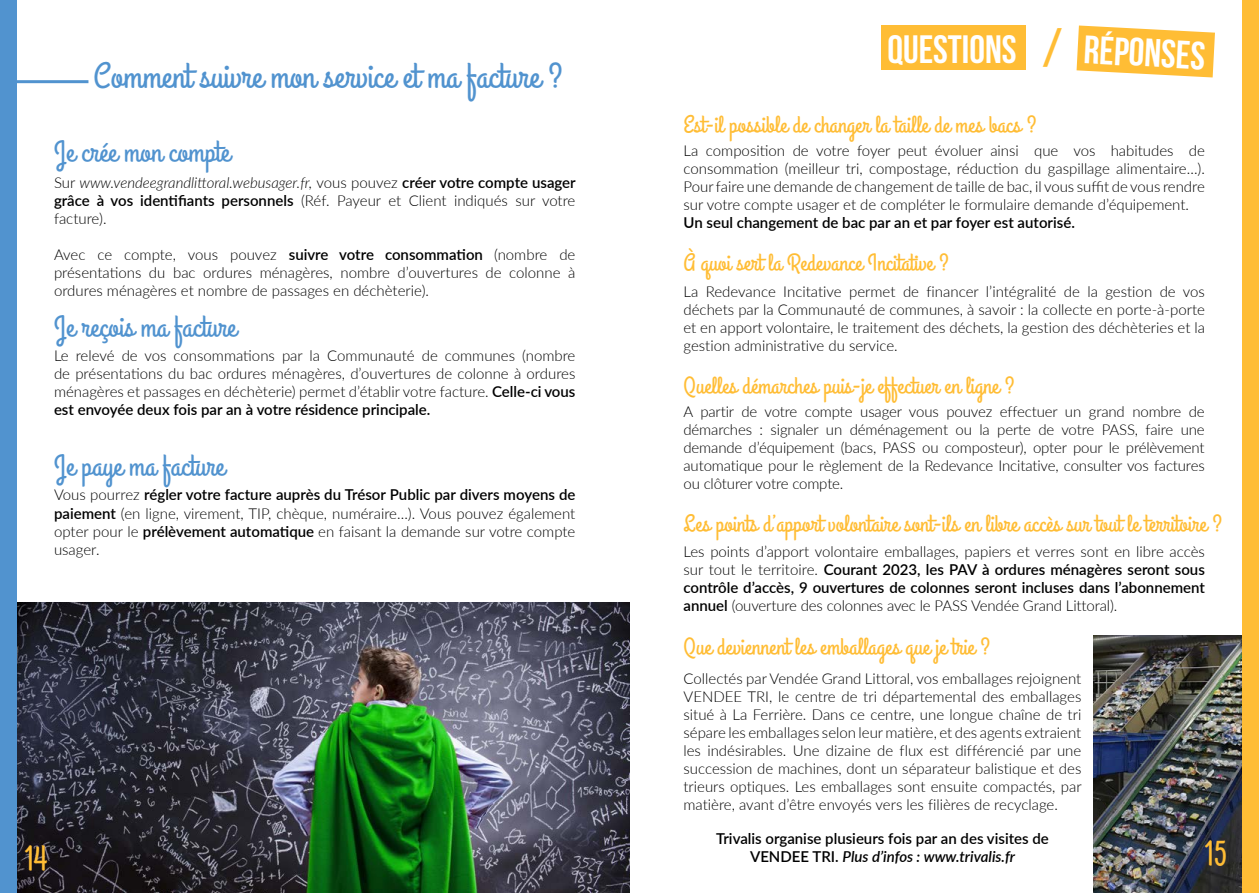
<style>
.page{position:relative;width:1259px;height:893px;background:#fff}
.page>*{position:absolute;margin:0;border:0;box-sizing:border-box;transform-origin:0 0}
.t1{font:700 39.3px "Bebas Neue";color:#fff}
.t2{font:39.3px "Bebas";color:#ffbd35}
.t3{font:35.4px "Grand Hotel";color:#5193cf}
.t4{font:35.4px "Grand Hotel";color:#ffbd35}
.t5{font:30px "Grand Hotel";color:#5193cf}
.t6{font:24px "Grand Hotel";color:#ffbd35}
.t7{font:300 15px/18px "Lato";color:#000;text-align:justify}
.t8{font:600 15px/18px "Lato";color:#000;text-align:center}
.s1{font-style:italic}
.s2{font-weight:600}
</style>
<div class="page">
<img style="left:1093px;top:636px;width:149px;height:257px">
<hr style="left:15px;top:80px;width:73px;height:3px;background:#5193cf">
<img style="left:16px;top:603px;width:613px;height:290px">
<div style="left:0;top:0;width:16px;height:893px;background:#5193cf"></div>
<div style="left:881px;top:26px;width:145px;height:44px;background:#ffbd35"></div>
<svg style="left:1076px;top:26px;width:139px;height:51px;background:#ffc650"></svg>
<div style="left:1242px;top:0;width:17px;height:893px;background:#ffbd35"></div>
<h2 class="t3" style="left:94px;top:54px;width:471px">Comment suivre mon service et ma facture ?</h2>
<h3 class="t5" style="left:54px;top:133px;width:178px">Je crée mon compte</h3>
<p class="t7" style="left:54px;top:173px;width:523px">Sur <span class="s1">www.vendeegrandlittoral.webusager.fr,</span> vous pouvez <span class="s2">créer votre compte usager grâce à vos identifiants personnels</span> (Réf. Payeur et Client indiqués sur votre facture).</p>
<p class="t7" style="left:54px;top:245px;width:523px">Avec ce compte, vous pouvez <span class="s2">suivre votre consommation</span> (nombre de présentations du bac ordures ménagères, nombre d’ouvertures de colonne à ordures ménagères et nombre de passages en déchèterie).</p>
<h3 class="t5" style="left:54px;top:308px;width:184px">Je reçois ma facture</h3>
<p class="t7" style="left:54px;top:346px;width:523px">Le relevé de vos consommations par la Communauté de communes (nombre de présentations du bac ordures ménagères, d’ouvertures de colonne à ordures ménagères et passages en déchèterie) permet d’établir votre facture. <span class="s2">Celle-ci vous est envoyée deux fois par an à votre résidence principale.</span></p>
<h3 class="t5" style="left:54px;top:446px;width:172px">Je paye ma facture</h3>
<p class="t7" style="left:54px;top:486px;width:523px">Vous pourrez <span class="s2">régler votre facture auprès du Trésor Public par divers moyens de paiement</span> (en ligne, virement, TIP, chèque, numéraire…). Vous pouvez également opter pour le <span class="s2">prélèvement automatique</span> en faisant la demande sur votre compte usager.</p>
<h2 class="t4" style="left:25px;top:837px;width:24px">14</h2>
<h1 class="t1" style="left:887px;top:28px;width:131px">QUESTIONS</h1>
<h1 class="t2" style="left:1041px;top:19px;width:24px">/</h1>
<h1 class="t1" style="left:1085px;top:28px;width:123px;rotate:3deg">RÉPONSES</h1>
<h3 class="t6" style="left:683px;top:109px;width:355px">Est-il possible de changer la taille de mes bacs ?</h3>
<p class="t7" style="left:683px;top:141px;width:523px">La composition de votre foyer peut évoluer ainsi que vos habitudes de consommation (meilleur tri, compostage, réduction du gaspillage alimentaire…).<br>Pour faire une demande de changement de taille de bac, il vous suffit de vous rendre sur votre compte usager et de compléter le formulaire demande d’équipement.</p>
<p class="t8" style="left:683px;top:213px;width:393px">Un seul changement de bac par an et par foyer est autorisé.</p>
<h3 class="t6" style="left:683px;top:248px;width:267px">À quoi sert la Redevance Incitative ?</h3>
<p class="t7" style="left:683px;top:282px;width:523px">La Redevance Incitative permet de financer l’intégralité de la gestion de vos déchets par la Communauté de communes, à savoir : la collecte en porte-à-porte et en apport volontaire, le traitement des déchets, la gestion des déchèteries et la gestion administrative du service.</p>
<h3 class="t6" style="left:683px;top:371px;width:333px">Quelles démarches puis-je effectuer en ligne ?</h3>
<p class="t7" style="left:683px;top:402px;width:523px">A partir de votre compte usager vous pouvez effectuer un grand nombre de démarches : signaler un déménagement ou la perte de votre PASS, faire une demande d’équipement (bacs, PASS ou composteur), opter pour le prélèvement automatique pour le règlement de la Redevance Incitative, consulter vos factures ou clôturer votre compte.</p>
<h3 class="t6" style="left:683px;top:508px;width:540px">Les points d’apport volontaire sont-ils en libre accès sur tout le territoire ?</h3>
<p class="t7" style="left:683px;top:542px;width:523px">Les points d’apport volontaire emballages, papiers et verres sont en libre accès sur tout le territoire. <span class="s2">Courant 2023, les PAV à ordures ménagères seront sous contrôle d’accès, 9 ouvertures de colonnes seront incluses dans l’abonnement annuel</span> (ouverture des colonnes avec le PASS Vendée Grand Littoral).</p>
<h3 class="t6" style="left:683px;top:631px;width:309px">Que deviennent les emballages que je trie ?</h3>
<p class="t7" style="left:683px;top:669px;width:400px">Collectés par Vendée Grand Littoral, vos emballages rejoignent VENDEE TRI, le centre de tri départemental des emballages situé à La Ferrière. Dans ce centre, une longue chaîne de tri sépare les emballages selon leur matière, et des agents extraient les indésirables. Une dizaine de flux est différencié par une succession de machines, dont un séparateur balistique et des trieurs optiques. Les emballages sont ensuite compactés, par matière, avant d’être envoyés vers les filières de recyclage.</p>
<p class="t8" style="left:716px;top:829px;width:334px">Trivalis organise plusieurs fois par an des visites de<br>VENDEE TRI. <span class="s1">Plus d’infos : www.trivalis.fr</span></p>
<h2 class="t4" style="left:1205px;top:832px;width:24px">15</h2>
</div>
